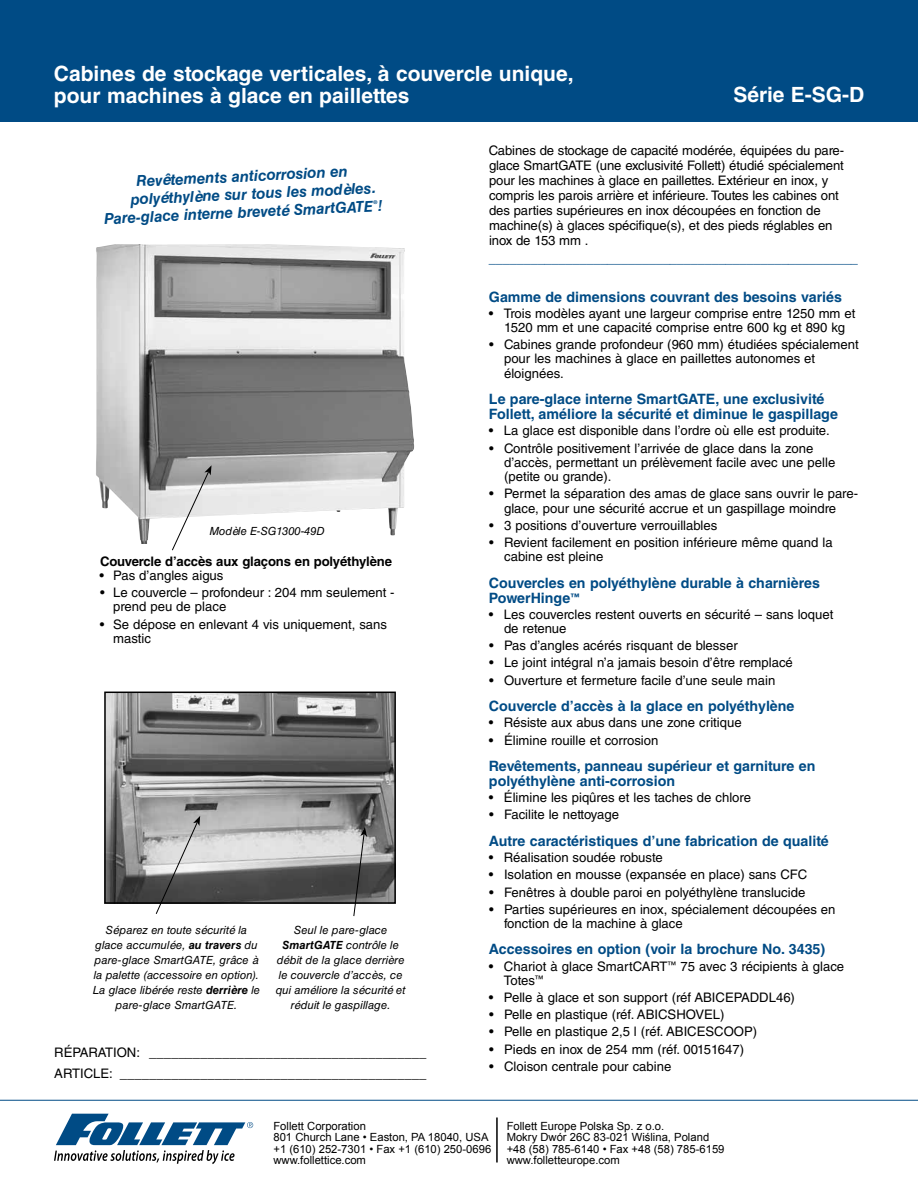
<style>
.page{position:relative;width:918px;height:1188px;background:#fff}
.page>*{position:absolute;margin:0;border:0;box-sizing:border-box;transform-origin:0 0}
.t1{font:700 21px/22.5px "Helvetica LT Std";color:#fff}
.t2{font:italic 700 15px "Helvetica LT Std";color:#004b85}
.t3{font:700 14.25px/15px "Helvetica LT Std";color:#004b85}
.t4{font:13.2px/14.2px "Helvetica LT Std";color:#000}
.t5{font:700 13.2px "Helvetica LT Std";letter-spacing:-.01em;color:#000}
.t6{font:12.75px "Helvetica LT Std";color:#004b85}
.t7{font:italic 11.25px/15px "Helvetica LT Std";color:#000;text-align:center}
.t8{font:11.25px/11.2px "Arial";color:#000}
.s1{font-weight:700}
</style>
<div class="page">
<hr style="left:0;top:1100px;width:918px;height:1px;background:#004b85">
<div style="left:0;top:0;width:918px;height:122px;background:#004b85"></div>
<img style="left:96px;top:244px;width:319px;height:300px">
<svg style="left:171px;top:465px;width:41px;height:86px"></svg>
<img style="left:107px;top:695px;width:286px;height:206px">
<div style="left:104px;top:692px;width:292px;height:212px;border:2px solid #000"></div>
<svg style="left:353px;top:827px;width:14px;height:89px"></svg>
<svg style="left:155px;top:816px;width:45px;height:98px"></svg>
<svg style="left:54px;top:1114px;width:199px;height:50px"></svg>
<hr style="left:496px;top:1118px;width:2px;height:44px;background:#000">
<h1 class="t1" style="left:54px;top:62px;width:521px">Cabines de stockage verticales, à couvercle unique, pour machines à glace en paillettes</h1>
<h1 class="t1" style="left:733px;top:83px;width:132px">Série E-SG-D</h1>
<p class="t2" style="left:136px;top:173px;width:213px;rotate:-3deg">Revêtements anticorrosion en</p>
<p class="t2" style="left:130px;top:191px;width:247px;rotate:-3deg">polyéthylène sur tous les modèles.</p>
<p class="t2" style="left:104px;top:210px;width:281px;rotate:-3deg">Pare-glace interne breveté SmartGATE<sup>®</sup>!</p>
<p class="t7" style="left:209px;top:523px;width:117px">Modèle E-SG1300-49D</p>
<p class="t5" style="left:100px;top:553px;width:294px">Couvercle d’accès aux glaçons en polyéthylène</p>
<p class="t4" style="left:100px;top:568px;width:125px">• Pas d’angles aigus</p>
<p class="t4" style="left:113px;top:585px;width:283px;text-indent:-13px">• Le couvercle – profondeur : 204 mm seulement - prend peu de place</p>
<p class="t4" style="left:113px;top:617px;width:275px;text-indent:-13px">• Se dépose en enlevant 4 vis uniquement, sans mastic</p>
<p class="t7" style="left:93px;top:922px;width:169px">Séparez en toute sécurité la glace accumulée, <span class="s1">au travers</span> du pare-glace SmartGATE, grâce à la palette (accessoire en option).<br>La glace libérée reste <span class="s1">derrière</span> le pare-glace SmartGATE.</p>
<p class="t7" style="left:276px;top:923px;width:131px">Seul le pare-glace<br><span class="s1">SmartGATE</span> contrôle le débit de la glace derrière le couvercle d’accès, ce qui améliore la sécurité et réduit le gaspillage.</p>
<p class="t4" style="left:54px;top:1042px;width:374px;line-height:20.9px">RÉPARATION: ______________________________________<br>ARTICLE: __________________________________________</p>
<p class="t4" style="left:489px;top:143px;width:357px;line-height:15px">Cabines de stockage de capacité modérée, équipées du pare&shy;glace SmartGATE (une exclusivité Follett) étudié spécialement pour les machines à glace en paillettes. Extérieur en inox, y compris les parois arrière et inférieure. Toutes les cabines ont des parties supérieures en inox découpées en fonction de machine(s) à glaces spécifique(s), et des pieds réglables en inox de 153 mm .</p>
<p class="t6" style="left:489px;top:251px;width:371px">_____________________________________________________</p>
<p class="t3" style="left:489px;top:289px;width:354px">Gamme de dimensions couvrant des besoins variés</p>
<p class="t4" style="left:489px;top:306px;width:368px;text-align:center">• Trois modèles ayant une largeur comprise entre 1250 mm et<br>1520 mm et une capacité comprise entre 600 kg et 890 kg</p>
<p class="t4" style="left:504px;top:337px;width:356px;text-indent:-15px">• Cabines grande profondeur (960 mm) étudiées spécialement pour les machines à glace en paillettes autonomes et éloignées.</p>
<p class="t3" style="left:489px;top:391px;width:350px">Le pare-glace interne SmartGATE, une exclusivité<br>Follett, améliore la sécurité et diminue le gaspillage</p>
<p class="t4" style="left:489px;top:424px;width:342px">• La glace est disponible dans l’ordre où elle est produite.</p>
<p class="t4" style="left:504px;top:441px;width:333px;text-indent:-15px">• Contrôle positivement l’arrivée de glace dans la zone d’accès, permettant un prélèvement facile avec une pelle (petite ou grande).</p>
<p class="t4" style="left:489px;top:486px;width:371px;text-align:center">• Permet la séparation des amas de glace sans ouvrir le pare&shy;glace, pour une sécurité accrue et un gaspillage moindre</p>
<p class="t4" style="left:489px;top:518px;width:230px">• 3 positions d’ouverture verrouillables</p>
<p class="t4" style="left:504px;top:535px;width:330px;text-indent:-15px">• Revient facilement en position inférieure même quand la cabine est pleine</p>
<p class="t3" style="left:489px;top:575px;width:332px">Couvercles en polyéthylène durable à charnières<br>PowerHinge<sup>™</sup></p>
<p class="t4" style="left:504px;top:607px;width:331px;text-indent:-15px">• Les couvercles restent ouverts en sécurité – sans loquet de retenue</p>
<p class="t4" style="left:489px;top:638px;width:250px">• Pas d’angles acérés risquant de blesser</p>
<p class="t4" style="left:489px;top:656px;width:305px">• Le joint intégral n’a jamais besoin d’être remplacé</p>
<p class="t4" style="left:489px;top:673px;width:288px">• Ouverture et fermeture facile d’une seule main</p>
<p class="t3" style="left:489px;top:698px;width:307px">Couvercle d’accès à la glace en polyéthylène</p>
<p class="t4" style="left:489px;top:716px;width:254px">• Résiste aux abus dans une zone critique</p>
<p class="t4" style="left:489px;top:733px;width:171px">• Élimine rouille et corrosion</p>
<p class="t3" style="left:489px;top:758px;width:328px">Revêtements, panneau supérieur et garniture en polyéthylène anti-corrosion</p>
<p class="t4" style="left:489px;top:790px;width:264px">• Élimine les piqûres et les taches de chlore</p>
<p class="t4" style="left:489px;top:808px;width:132px">• Facilite le nettoyage</p>
<p class="t3" style="left:489px;top:833px;width:341px">Autre caractéristiques d’une fabrication de qualité</p>
<p class="t4" style="left:489px;top:850px;width:175px">• Réalisation soudée robuste</p>
<p class="t4" style="left:489px;top:868px;width:320px">• Isolation en mousse (expansée en place) sans CFC</p>
<p class="t4" style="left:489px;top:885px;width:318px">• Fenêtres à double paroi en polyéthylène translucide</p>
<p class="t4" style="left:504px;top:902px;width:333px;text-indent:-15px">• Parties supérieures en inox, spécialement découpées en fonction de la machine à glace</p>
<p class="t3" style="left:489px;top:942px;width:338px">Accessoires en option (voir la brochure No. 3435)</p>
<p class="t4" style="left:504px;top:959px;width:342px;text-indent:-15px">• Chariot à glace SmartCART<sup>™</sup> 75 avec 3 récipients à glace<br>Totes<sup>™</sup></p>
<p class="t4" style="left:489px;top:990px;width:308px">• Pelle à glace et son support (réf ABICEPADDL46)</p>
<p class="t4" style="left:489px;top:1007px;width:237px">• Pelle en plastique (réf. ABICSHOVEL)</p>
<p class="t4" style="left:489px;top:1025px;width:270px">• Pelle en plastique 2,5 l (réf. ABICESCOOP)</p>
<p class="t4" style="left:489px;top:1042px;width:257px">• Pieds en inox de 254 mm (réf. 00151647)</p>
<p class="t4" style="left:489px;top:1059px;width:184px">• Cloison centrale pour cabine</p>
<p class="t8" style="left:273px;top:1121px;width:219px">Follett Corporation<br>801 Church Lane • Easton, PA 18040, USA +1 (610) 252-7301 • Fax +1 (610) 250-0696 www.follettice.com</p>
<p class="t8" style="left:507px;top:1121px;width:219px">Follett Europe Polska Sp. z o.o.<br>Mokry Dwór 26C 83-021 Wiślina, Poland +48 (58) 785-6140 • Fax +48 (58) 785-6159 www.folletteurope.com</p>
</div>
